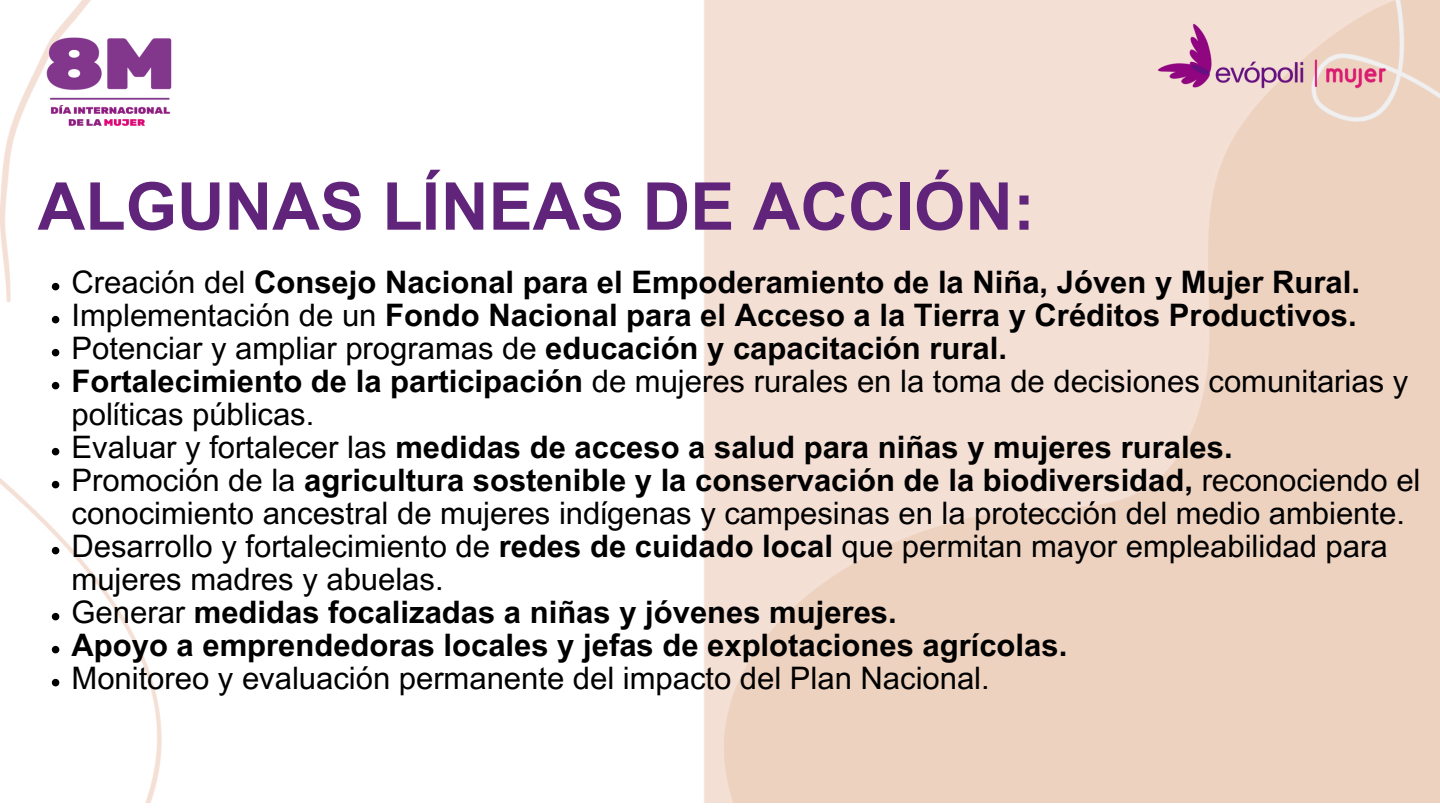
<style>
.page{position:relative;width:1440px;height:810px;background:#fff}
.page>*{position:absolute;margin:0;border:0;box-sizing:border-box;transform-origin:0 0}
.t1{font:700 66px "Arial MT Pro";color:#60257b}
.t2{font:700 31px/33px "Arial MT Pro";color:#000}
.t3{font:31px "Arial MT Pro";color:#000}
.s1{font-weight:400}
</style>
<div class="page">
<img style="left:1151px;top:21px;width:239px;height:78px">
<img style="left:38px;top:29px;width:134px;height:97px">
<svg style="left:52px;top:283px;width:7px;height:7px"></svg>
<svg style="left:52px;top:316px;width:7px;height:7px"></svg>
<svg style="left:52px;top:349px;width:7px;height:7px"></svg>
<svg style="left:52px;top:382px;width:7px;height:7px"></svg>
<svg style="left:52px;top:448px;width:7px;height:7px"></svg>
<svg style="left:52px;top:481px;width:7px;height:7px"></svg>
<svg style="left:52px;top:547px;width:7px;height:7px"></svg>
<svg style="left:52px;top:613px;width:7px;height:7px"></svg>
<svg style="left:52px;top:646px;width:7px;height:7px"></svg>
<svg style="left:52px;top:679px;width:7px;height:7px"></svg>
<h1 class="t1" style="left:38px;top:168px;width:999px">ALGUNAS LÍNEAS DE ACCIÓN:</h1>
<p class="t2" style="left:72px;top:267px;width:1350px"><span class="s1">Creación del</span> Consejo Nacional para el Empoderamiento de la Niña, Jóven y Mujer Rural.<br><span class="s1">Implementación de un</span> Fondo Nacional para el Acceso a la Tierra y Créditos Productivos.<br><span class="s1">Potenciar y ampliar programas de</span> educación y capacitación rural.<br>Fortalecimiento de la participación <span class="s1">de mujeres rurales en la toma de decisiones comunitarias y políticas públicas.<br>Evaluar y fortalecer las</span> medidas de acceso a salud para niñas y mujeres rurales.<br><span class="s1">Promoción de la</span> agricultura sostenible y la conservación de la biodiversidad, <span class="s1">reconociendo el conocimiento ancestral de mujeres indígenas y campesinas en la protección del medio ambiente.<br>Desarrollo y fortalecimiento de</span> redes de cuidado local <span class="s1">que permitan mayor empleabilidad para mujeres madres y abuelas.<br>Generar</span> medidas focalizadas a niñas y jóvenes mujeres.<br>Apoyo a emprendedoras locales y jefas de explotaciones agrícolas.</p>
<p class="t3" style="left:72px;top:661px;width:920px">Monitoreo y evaluación permanente del impacto del Plan Nacional.</p>
</div>
